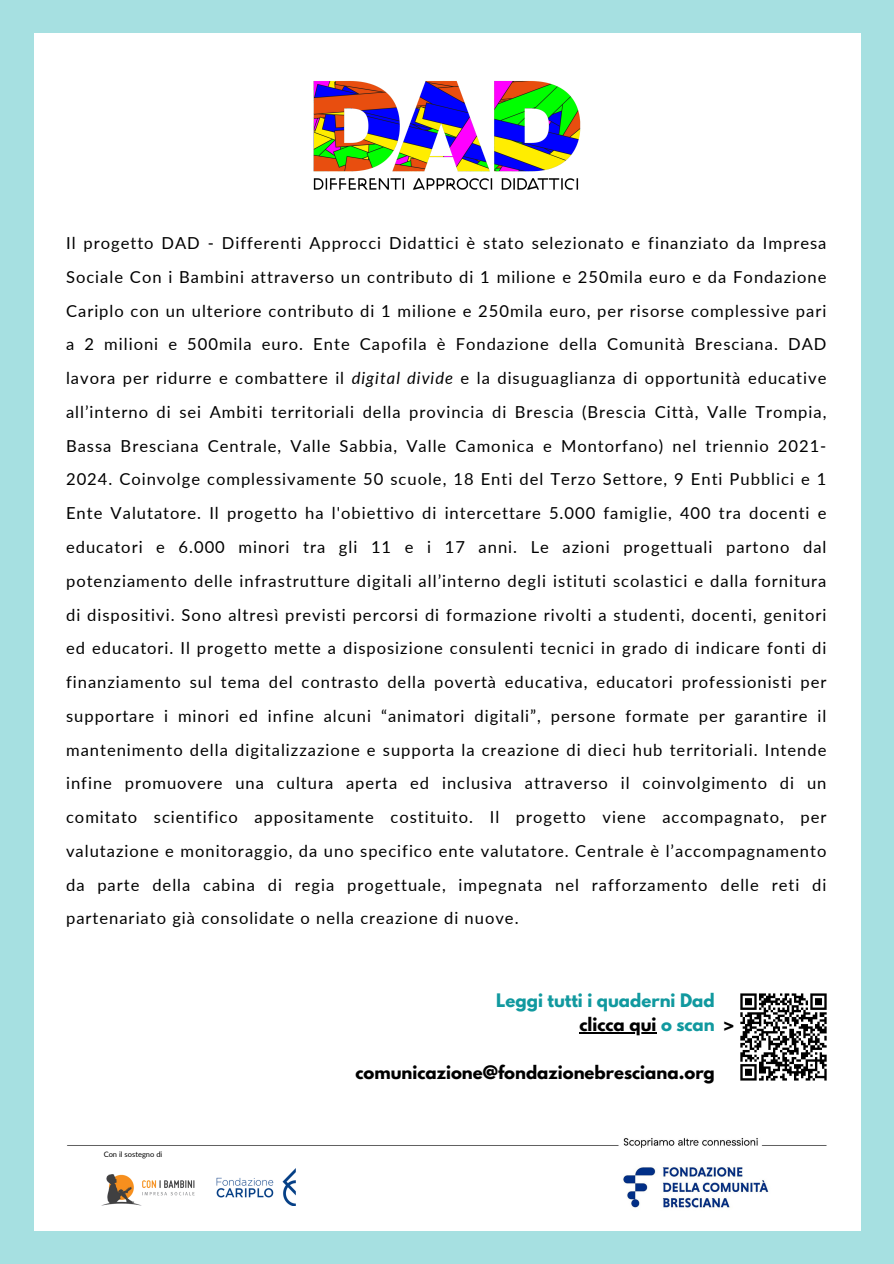
<style>
.page{position:relative;width:894px;height:1264px;background:#fff}
.page>*{position:absolute;margin:0;border:0;box-sizing:border-box;transform-origin:0 0}
.t1{font:16.5px/33.8px "Lato";letter-spacing:.06em;color:#000;text-align:justify}
.t2{font:700 16.5px/24.3px "League Spartan";color:#11999f}
.t3{font:700 16.5px "League Spartan";color:#000}
.t4{font:7.5px "Lato";color:#000}
.s1{font-style:italic}
.s2{color:#000}
</style>
<div class="page">
<div style="left:0;top:0;width:893px;height:1263px;background:#a6e0e1"></div>
<div style="left:34px;top:33px;width:826px;height:1196px;background:#fff"></div>
<img style="left:313px;top:81px;width:268px;height:109px">
<img style="left:441px;top:1138px;width:386px;height:70px">
<img style="left:67px;top:1145px;width:374px;height:1px">
<img style="left:217px;top:1169px;width:78px;height:36px">
<img style="left:103px;top:1174px;width:92px;height:31px">
<img style="left:740px;top:993px;width:87px;height:87px">
<hr style="left:579px;top:1032px;width:77px;height:1px;background:#000">
<p class="t1" style="left:66px;top:226px;width:761px">Il progetto DAD - Differenti Approcci Didattici è stato selezionato e finanziato da Impresa Sociale Con i Bambini attraverso un contributo di 1 milione e 250mila euro e da Fondazione Cariplo con un ulteriore contributo di 1 milione e 250mila euro, per risorse complessive pari a 2 milioni e 500mila euro. Ente Capofila è Fondazione della Comunità Bresciana. DAD lavora per ridurre e combattere il <span class="s1">digital divide</span> e la disuguaglianza di opportunità educative all’interno di sei Ambiti territoriali della provincia di Brescia (Brescia Città, Valle Trompia, Bassa Bresciana Centrale, Valle Sabbia, Valle Camonica e Montorfano) nel triennio 2021- 2024. Coinvolge complessivamente 50 scuole, 18 Enti del Terzo Settore, 9 Enti Pubblici e 1<br>Ente Valutatore. Il progetto ha l'obiettivo di intercettare 5.000 famiglie, 400 tra docenti e educatori e 6.000 minori tra gli 11 e i 17 anni. Le azioni progettuali partono dal potenziamento delle infrastrutture digitali all’interno degli istituti scolastici e dalla fornitura di dispositivi. Sono altresì previsti percorsi di formazione rivolti a studenti, docenti, genitori ed educatori. Il progetto mette a disposizione consulenti tecnici in grado di indicare fonti di finanziamento sul tema del contrasto della povertà educativa, educatori professionisti per supportare i minori ed infine alcuni “animatori digitali”, persone formate per garantire il mantenimento della digitalizzazione e supporta la creazione di dieci hub territoriali. Intende infine promuovere una cultura aperta ed inclusiva attraverso il coinvolgimento di un comitato scientifico appositamente costituito. Il progetto viene accompagnato, per valutazione e monitoraggio, da uno specifico ente valutatore. Centrale è l’accompagnamento da parte della cabina di regia progettuale, impegnata nel rafforzamento delle reti di partenariato già consolidate o nella creazione di nuove.</p>
<p class="t4" style="left:104px;top:1150px;width:60px">Con il sostegno di</p>
<p class="t2" style="left:579px;top:989px;width:157px;text-indent:-83px">Leggi tutti i quaderni Dad <span class="s2">clicca qui</span> o scan <span class="s2">&gt;</span></p>
<p class="t3" style="left:355px;top:1063px;width:361px">comunicazione@fondazionebresciana.org</p>
</div>
